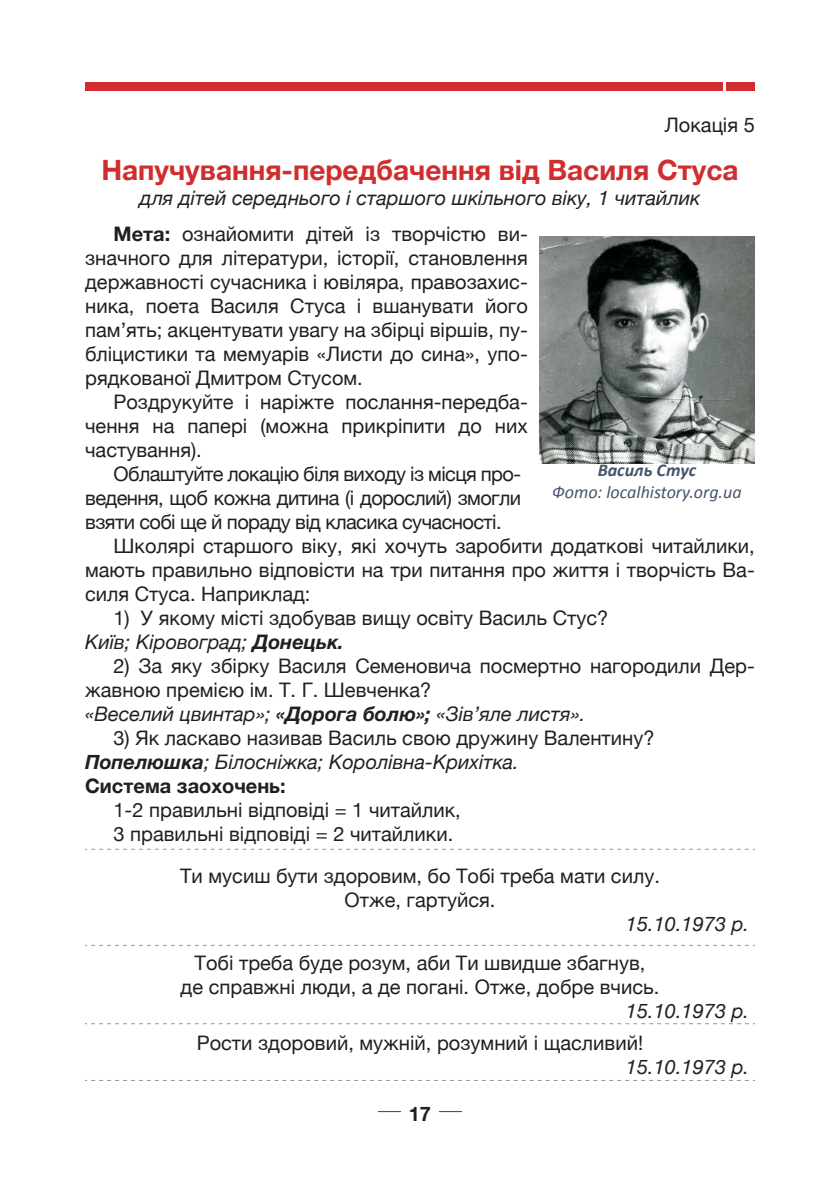
<style>
.page{position:relative;width:840px;height:1191px;background:#fff}
.page>*{position:absolute;margin:0;border:0;box-sizing:border-box;transform-origin:0 0}
.t1{font:700 28px "Helvetica Neue";color:#d12d2e}
.List_Paragraph{font:20px/24px "Helvetica Neue";color:#231f20;text-align:justify}
.List_Paragraph-2{font:italic 20px "Helvetica Neue";color:#231f20}
.t2{font:700 20px "Helvetica Neue";color:#231f20}
.t3{font:italic 18px/21.6px "Calibri";color:#44546a;text-align:center}
.s1{font-weight:700}
</style>
<div class="page">
<svg style="left:378px;top:1111px;width:23px;height:1px"></svg>
<svg style="left:439px;top:1111px;width:22px;height:1px"></svg>
<div style="left:726px;top:82px;width:28px;height:9px;background:#d12d2e"></div>
<div style="left:85px;top:82px;width:637px;height:9px;background:#d12d2e"></div>
<svg style="left:85px;top:848px;width:669px;height:1px"></svg>
<svg style="left:85px;top:944px;width:669px;height:1px"></svg>
<svg style="left:85px;top:1023px;width:669px;height:1px"></svg>
<svg style="left:85px;top:1080px;width:669px;height:1px"></svg>
<img style="left:539px;top:237px;width:215px;height:226px">
<p class="List_Paragraph" style="left:664px;top:113px;width:91px">Локація 5</p>
<p class="t1" style="left:101px;top:153px;width:638px">Напучування-передбачення від Василя Стуса</p>
<p class="List_Paragraph-2" style="left:140px;top:185px;width:561px">для дітей середнього і старшого шкільного віку, 1 читайлик</p>
<p class="List_Paragraph" style="left:85px;top:221px;width:444px;text-indent:28px"><span class="s1">Мета:</span> ознайомити дітей із творчістю ви&shy;значного для літератури, історії, становлення державності сучасника і ювіляра, правозахис&shy;ника, поета Василя Стуса і вшанувати його пам’ять; акцентувати увагу на збірці віршів, пу&shy;бліцистики та мемуарів «Листи до сина», упо&shy;рядкованої Дмитром Стусом.</p>
<p class="List_Paragraph" style="left:85px;top:389px;width:444px;text-indent:28px">Роздрукуйте і наріжте послання-передба&shy;чення на папері (можна прикріпити до них частування).</p>
<p class="List_Paragraph" style="left:85px;top:461px;width:437px;text-indent:28px">Облаштуйте локацію біля виходу із місця про&shy;ведення, щоб кожна дитина (і дорослий) змогли взяти собі ще й пораду від класика сучасності.</p>
<p class="List_Paragraph" style="left:85px;top:533px;width:670px;text-indent:28px">Школярі старшого віку, які хочуть заробити додаткові читайлики, мають правильно відповісти на три питання про життя і творчість Ва&shy;силя Стуса. Наприклад:</p>
<p class="List_Paragraph" style="left:113px;top:605px;width:496px">1) У якому місті здобував вищу освіту Василь Стус?</p>
<p class="List_Paragraph-2" style="left:85px;top:629px;width:260px">Київ; Кіровоград; <span class="s1">Донецьк.</span></p>
<p class="List_Paragraph" style="left:85px;top:653px;width:670px;text-indent:28px">2) За яку збірку Василя Семеновича посмертно нагородили Дер&shy;жавною премією ім. Т. Г. Шевченка?</p>
<p class="List_Paragraph-2" style="left:85px;top:701px;width:501px">«Веселий цвинтар»; <span class="s1">«Дорога болю»;</span> «Зів’яле листя».</p>
<p class="List_Paragraph" style="left:113px;top:725px;width:542px">3) Як ласкаво називав Василь свою дружину Валентину?</p>
<p class="List_Paragraph-2" style="left:85px;top:749px;width:435px"><span class="s1">Попелюшка</span>; Білосніжка; Королівна-Крихітка.</p>
<p class="t2" style="left:85px;top:773px;width:202px">Система заохочень:</p>
<p class="List_Paragraph" style="left:113px;top:797px;width:348px">1-2 правильні відповіді = 1 читайлик,</p>
<p class="List_Paragraph" style="left:113px;top:821px;width:341px">3 правильні відповіді = 2 читайлики.</p>
<p class="List_Paragraph" style="left:180px;top:863px;width:481px;text-align:center">Ти мусиш бути здоровим, бо Тобі треба мати силу.<br>Отже, гартуйся.</p>
<p class="List_Paragraph-2" style="left:625px;top:911px;width:125px">15.10.1973 р.</p>
<p class="List_Paragraph" style="left:194px;top:950px;width:452px">Тобі треба буде розум, аби Ти швидше збагнув,</p>
<p class="List_Paragraph" style="left:180px;top:974px;width:480px">де справжні люди, а де погані. Отже, добре вчись.</p>
<p class="List_Paragraph-2" style="left:625px;top:999px;width:125px">15.10.1973 р.</p>
<p class="List_Paragraph" style="left:197px;top:1030px;width:448px">Рости здоровий, мужній, розумний і щасливий!</p>
<p class="List_Paragraph-2" style="left:625px;top:1054px;width:125px">15.10.1973 р.</p>
<p class="t3" style="left:552px;top:459px;width:191px"><span class="s1">Василь Стус<br></span>Фото: localhistory.org.ua</p>
<p class="t2" style="left:408px;top:1101px;width:24px">17</p>
</div>
